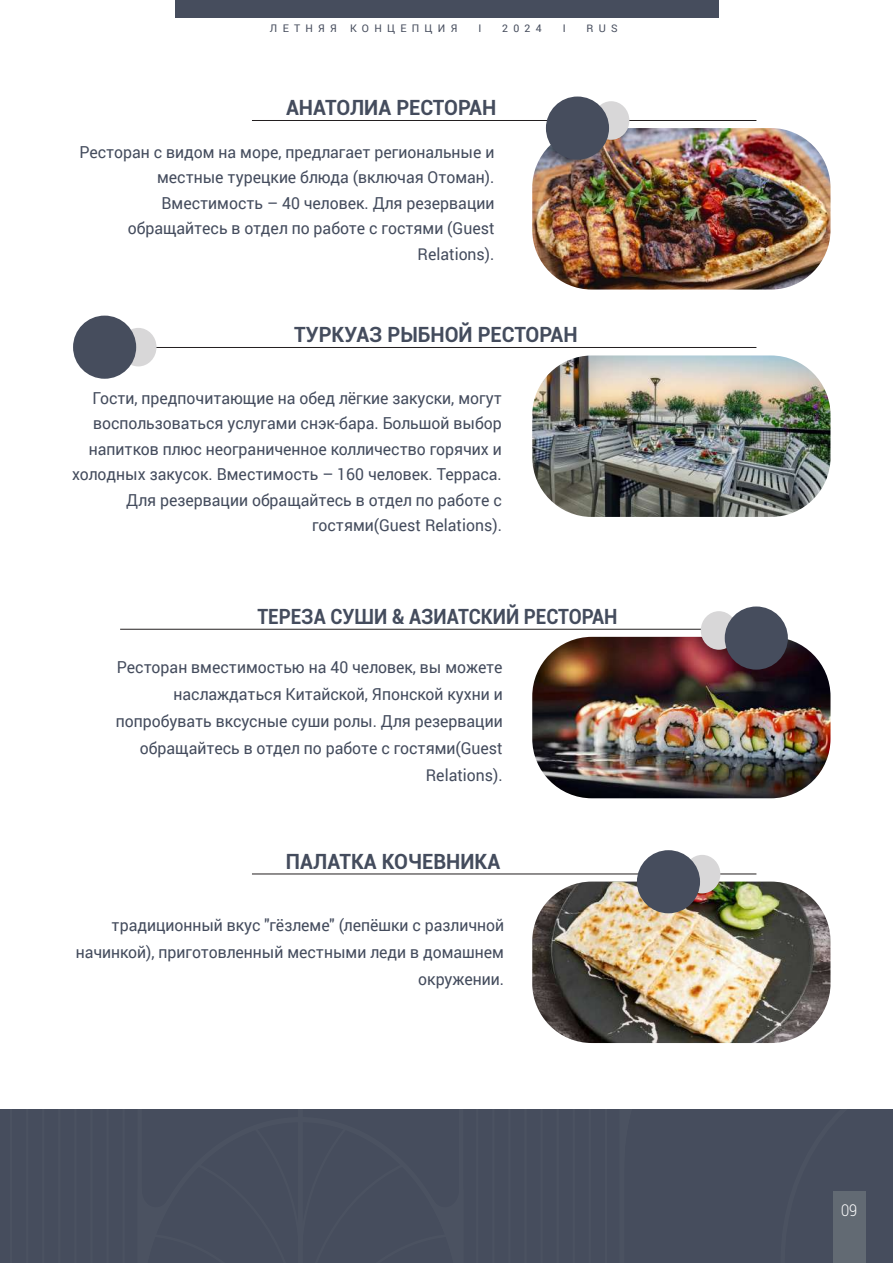
<style>
.page{position:relative;width:893px;height:1263px;background:#fff}
.page>*{position:absolute;margin:0;border:0;box-sizing:border-box;transform-origin:0 0}
.t1{font:700 21px "Roboto";color:#444c5d;scale:.96 1}
.t2{font:700 21px "Roboto";color:#444c5d;scale:.9 1}
.t3{font:16.5px/25.5px "Roboto";color:#444c5d;text-align:right;scale:.96 1}
.t4{font:300 16.2px "Roboto";color:#fff;scale:.91 1}
.t5{font:10.5px "Roboto";letter-spacing:.5em;color:#464d5d}
</style>
<div class="page">
<hr style="left:142px;top:347px;width:614px;height:1px;background:#231f20">
<div style="left:463px;top:1110px;width:157px;height:153px;background:#464d5d"></div>
<div style="left:0;top:1110px;width:138px;height:153px;background:#464d5d"></div>
<svg style="left:540px;top:1110px;width:3px;height:153px"></svg>
<svg style="left:524px;top:1110px;width:3px;height:153px"></svg>
<svg style="left:508px;top:1110px;width:2px;height:153px"></svg>
<svg style="left:492px;top:1110px;width:2px;height:153px"></svg>
<svg style="left:476px;top:1110px;width:2px;height:153px"></svg>
<svg style="left:605px;top:1110px;width:2px;height:153px"></svg>
<svg style="left:589px;top:1110px;width:2px;height:153px"></svg>
<svg style="left:573px;top:1110px;width:2px;height:153px"></svg>
<svg style="left:557px;top:1110px;width:2px;height:153px"></svg>
<svg style="left:58px;top:1110px;width:2px;height:153px"></svg>
<svg style="left:74px;top:1110px;width:2px;height:153px"></svg>
<svg style="left:90px;top:1110px;width:3px;height:153px"></svg>
<svg style="left:106px;top:1110px;width:3px;height:153px"></svg>
<svg style="left:123px;top:1110px;width:2px;height:153px"></svg>
<svg style="left:10px;top:1110px;width:2px;height:153px"></svg>
<svg style="left:26px;top:1110px;width:2px;height:153px"></svg>
<svg style="left:42px;top:1110px;width:2px;height:153px"></svg>
<div style="left:138px;top:1110px;width:325px;height:153px;background:#464d5d"></div>
<div style="left:620px;top:1110px;width:273px;height:153px;background:#464d5d"></div>
<div style="left:833px;top:1191px;width:33px;height:72px;background:#626a73"></div>
<div style="left:175px;top:0;width:543px;height:18px;background:#464d5d"></div>
<img style="left:532px;top:128px;width:298px;height:162px">
<hr style="left:252px;top:120px;width:504px;height:1px;background:#231f20">
<div style="left:593px;top:101px;width:36px;height:39px;background:#d8d7d8;border-radius:50%"></div>
<div style="left:546px;top:97px;width:63px;height:63px;background:#464d5d;border-radius:50%"></div>
<img style="left:532px;top:355px;width:298px;height:162px">
<div style="left:120px;top:328px;width:36px;height:38px;background:#d8d7d8;border-radius:50%"></div>
<div style="left:73px;top:316px;width:63px;height:63px;background:#464d5d;border-radius:50%"></div>
<img style="left:532px;top:881px;width:298px;height:162px">
<hr style="left:252px;top:874px;width:504px;height:1px;background:#231f20">
<img style="left:532px;top:637px;width:298px;height:161px">
<hr style="left:120px;top:629px;width:636px;height:1px;background:#231f20">
<div style="left:684px;top:855px;width:36px;height:38px;background:#d8d7d8;border-radius:50%"></div>
<div style="left:637px;top:850px;width:63px;height:63px;background:#464d5d;border-radius:50%"></div>
<div style="left:701px;top:611px;width:36px;height:39px;background:#d8d7d8;border-radius:50%"></div>
<div style="left:725px;top:606px;width:63px;height:64px;background:#464d5d;border-radius:50%"></div>
<p class="t5" style="left:270px;top:20px;width:189px">ЛЕТНЯЯ КОНЦЕПЦИЯ</p>
<p class="t5" style="left:478px;top:20px;width:4px">I</p>
<p class="t5" style="left:502px;top:20px;width:41px">2024</p>
<p class="t5" style="left:563px;top:20px;width:4px">I</p>
<p class="t5" style="left:587px;top:20px;width:33px">RUS</p>
<p class="t1" style="left:286px;top:93px;width:221px">АНАТОЛИА РЕСТОРАН</p>
<p class="t3" style="left:79px;top:139px;width:434px">Ресторан с видом на море, предлагает региональные и местные турецкие блюда (включая Отоман).<br>Вместимость – 40 человек. Для резервации обращайтесь в отдел по работе с гостями (Guest Relations).</p>
<p class="t1" style="left:294px;top:320px;width:297px">ТУРКУАЗ РЫБНОЙ РЕСТОРАН</p>
<p class="t3" style="left:72px;top:385px;width:449px">Гости, предпочитающие на обед лёгкие закуски, могут воспользоваться услугами снэк-бара. Большой выбор напитков плюс неограниченное колличество горячих и холодных закусок. Вместимость – 160 человек. Терраса.<br>Для резервации обращайтесь в отдел по работе с гостями(Guest Relations).</p>
<p class="t2" style="left:257px;top:601px;width:402px">ТЕРЕЗА СУШИ &amp; АЗИАТСКИЙ РЕСТОРАН</p>
<p class="t3" style="left:116px;top:653px;width:404px;line-height:27px">Ресторан вместимостью на 40 человек, вы можете наслаждаться Китайской, Японской кухни и попробувать вксусные суши ролы. Для резервации обращайтесь в отдел по работе с гостями(Guest Relations).</p>
<p class="t1" style="left:286px;top:846px;width:225px">ПАЛАТКА КОЧЕВНИКА</p>
<p class="t3" style="left:76px;top:911px;width:448px;line-height:27px">традиционный вкус "гёзлеме" (лепёшки с различной начинкой), приготовленный местными леди в домашнем окружении.</p>
<p class="t4" style="left:841px;top:1199px;width:19px">09</p>
</div>
